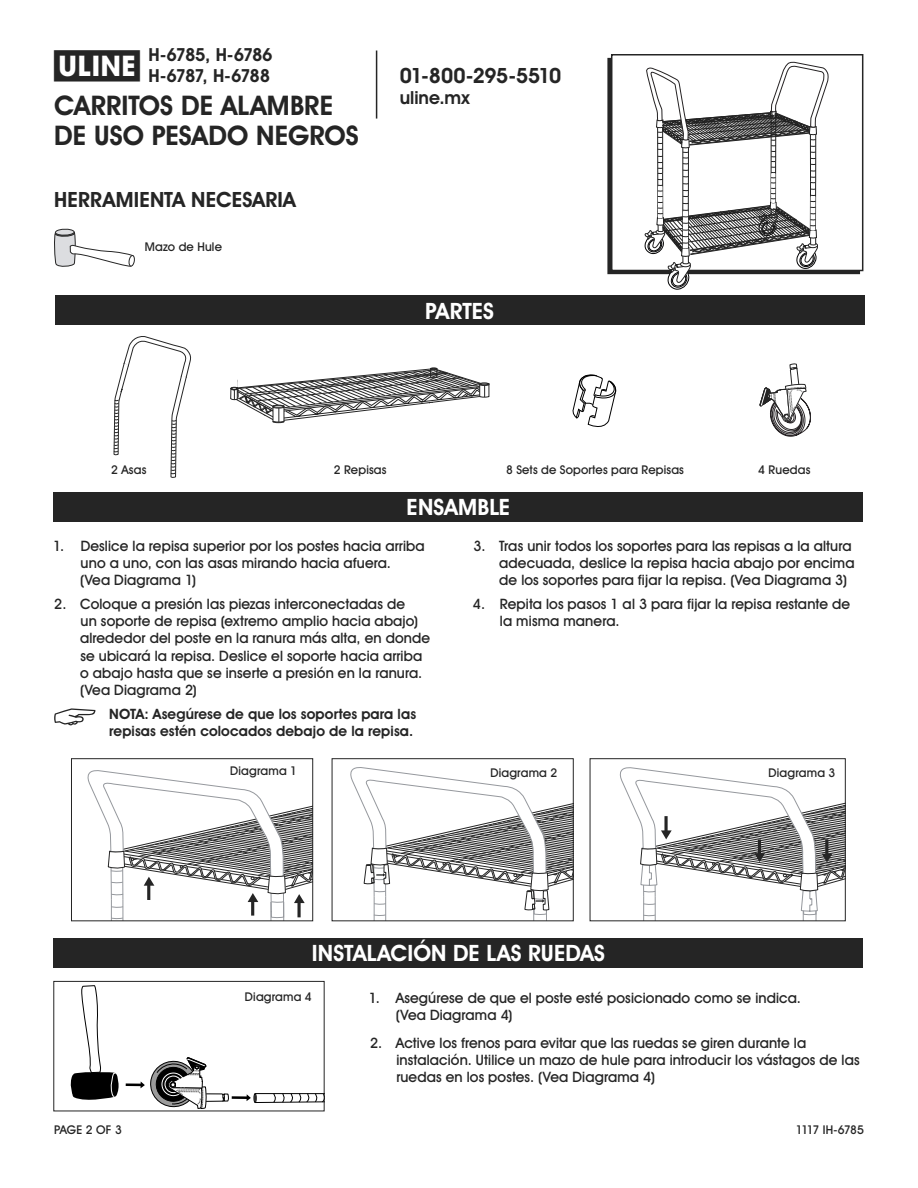
<style>
.page{position:relative;width:918px;height:1188px;background:#fff}
.page>*{position:absolute;margin:0;border:0;box-sizing:border-box;transform-origin:0 0}
.t1{font:700 28.5px "Uline Two Knine";color:#252525}
.t2{font:700 27px/30px "Uline Two Knine";letter-spacing:.005em;color:#252525}
.t3{font:700 22.5px "Uline Two Knine";letter-spacing:.005em;color:#fff}
.t4{font:700 21px "Uline Two Knine";letter-spacing:.005em;color:#252525}
.t5{font:700 21px "Uline Two Knine";letter-spacing:-.025em;color:#252525}
.t6{font:700 18px/21px "Uline Two Knine";letter-spacing:-.055em;color:#252525}
.t7{font:14.25px/17.1px "Uline Two Knine";letter-spacing:.01em;color:#252525}
.t8{font:700 14.25px/17.1px "Uline Two Knine";letter-spacing:.01em;color:#252525}
.t9{font:12px "Uline Two Knine";letter-spacing:.015em;color:#252525}
.t10{font:12px "Uline Two Knine";letter-spacing:-.07em;color:#252525}
</style>
<div class="page">
<hr style="left:376px;top:51px;width:1px;height:68px;background:#252525">
<div style="left:53px;top:492px;width:810px;height:30px;background:#252525"></div>
<svg style="left:54px;top:708px;width:41px;height:17px"></svg>
<svg style="left:70px;top:985px;width:49px;height:115px"></svg>
<hr style="left:232px;top:1096px;width:16px;height:3px;background:#000">
<svg style="left:247px;top:1093px;width:76px;height:10px"></svg>
<hr style="left:126px;top:1083px;width:16px;height:3px;background:#000">
<svg style="left:141px;top:1057px;width:88px;height:52px"></svg>
<div style="left:53px;top:981px;width:272px;height:130px;border:1px solid #252525"></div>
<svg style="left:619px;top:767px;width:225px;height:152px"></svg>
<div style="left:590px;top:758px;width:256px;height:163px;border:1px solid #252525"></div>
<svg style="left:350px;top:767px;width:222px;height:152px"></svg>
<div style="left:332px;top:758px;width:242px;height:163px;border:1px solid #252525"></div>
<svg style="left:87px;top:770px;width:224px;height:149px"></svg>
<div style="left:71px;top:758px;width:242px;height:163px;border:1px solid #252525"></div>
<div style="left:53px;top:938px;width:810px;height:30px;background:#252525"></div>
<svg style="left:230px;top:368px;width:260px;height:55px"></svg>
<div style="left:55px;top:295px;width:810px;height:30px;background:#252525"></div>
<svg style="left:114px;top:336px;width:77px;height:142px"></svg>
<svg style="left:760px;top:363px;width:51px;height:74px"></svg>
<svg style="left:572px;top:374px;width:45px;height:53px"></svg>
<div style="left:611px;top:54px;width:252px;height:217px;border:2px solid #252525"></div>
<svg style="left:54px;top:228px;width:81px;height:39px"></svg>
<svg style="left:645px;top:62px;width:184px;height:228px"></svg>
<h1 class="t1" style="left:54px;top:49px;width:87px">π</h1>
<p class="t6" style="left:148px;top:44px;width:126px">H-6785, H-6786<br>H-6787, H-6788</p>
<h2 class="t2" style="left:54px;top:90px;width:306px">CARRITOS DE ALAMBRE<br>DE USO PESADO NEGROS</h2>
<h3 class="t4" style="left:54px;top:186px;width:243px">HERRAMIENTA NECESARIA</h3>
<p class="t9" style="left:145px;top:239px;width:79px">Mazo de Hule</p>
<h3 class="t5" style="left:400px;top:62px;width:163px">01-800-295-5510</h3>
<p class="t6" style="left:400px;top:87px;width:71px">uline.mx</p>
<h3 class="t3" style="left:425px;top:297px;width:70px">PARTES</h3>
<p class="t9" style="left:111px;top:462px;width:37px">2 Asas</p>
<p class="t9" style="left:334px;top:462px;width:54px">2 Repisas</p>
<p class="t9" style="left:506px;top:462px;width:179px">8 Sets de Soportes para Repisas</p>
<p class="t9" style="left:758px;top:462px;width:54px">4 Ruedas</p>
<h3 class="t3" style="left:407px;top:494px;width:105px">ENSAMBLE</h3>
<p class="t7" style="left:80px;top:537px;width:346px;text-indent:-27px">1. Deslice la repisa superior por los postes hacia arriba uno a uno, con las asas mirando hacia afuera.<br>(Vea Diagrama 1)</p>
<p class="t7" style="left:80px;top:595px;width:352px;text-indent:-26px">2. Coloque a presión las piezas interconectadas de<br>un soporte de repisa (extremo amplio hacia abajo) alrededor del poste en la ranura más alta, en donde se ubicará la repisa. Deslice el soporte hacia arriba o abajo hasta que se inserte a presión en la ranura. (Vea Diagrama 2)</p>
<p class="t8" style="left:109px;top:705px;width:309px">NOTA: Asegúrese de que los soportes para las repisas estén colocados debajo de la repisa.</p>
<p class="t7" style="left:499px;top:537px;width:357px;text-indent:-26px">3. Tras unir todos los soportes para las repisas a la altura adecuada, deslice la repisa hacia abajo por encima de los soportes para fijar la repisa. (Vea Diagrama 3)</p>
<p class="t7" style="left:500px;top:595px;width:352px;text-indent:-27px">4. Repita los pasos 1 al 3 para fijar la repisa restante de la misma manera.</p>
<p class="t9" style="left:230px;top:764px;width:68px">Diagrama 1</p>
<p class="t9" style="left:490px;top:765px;width:68px">Diagrama 2</p>
<p class="t9" style="left:769px;top:765px;width:68px">Diagrama 3</p>
<h3 class="t3" style="left:312px;top:939px;width:295px">INSTALACIÓN DE LAS RUEDAS</h3>
<p class="t9" style="left:245px;top:989px;width:68px">Diagrama 4</p>
<p class="t7" style="left:396px;top:989px;width:407px;text-indent:-27px">1. Asegúrese de que el poste esté posicionado como se indica. (Vea Diagrama 4)</p>
<p class="t7" style="left:396px;top:1034px;width:465px;text-indent:-26px">2. Active los frenos para evitar que las ruedas se giren durante la instalación. Utilice un mazo de hule para introducir los vástagos de las ruedas en los postes. (Vea Diagrama 4)</p>
<p class="t9" style="left:54px;top:1122px;width:69px">PAGE 2 OF 3</p>
<p class="t10" style="left:796px;top:1122px;width:70px">1117 IH-6785</p>
</div>
